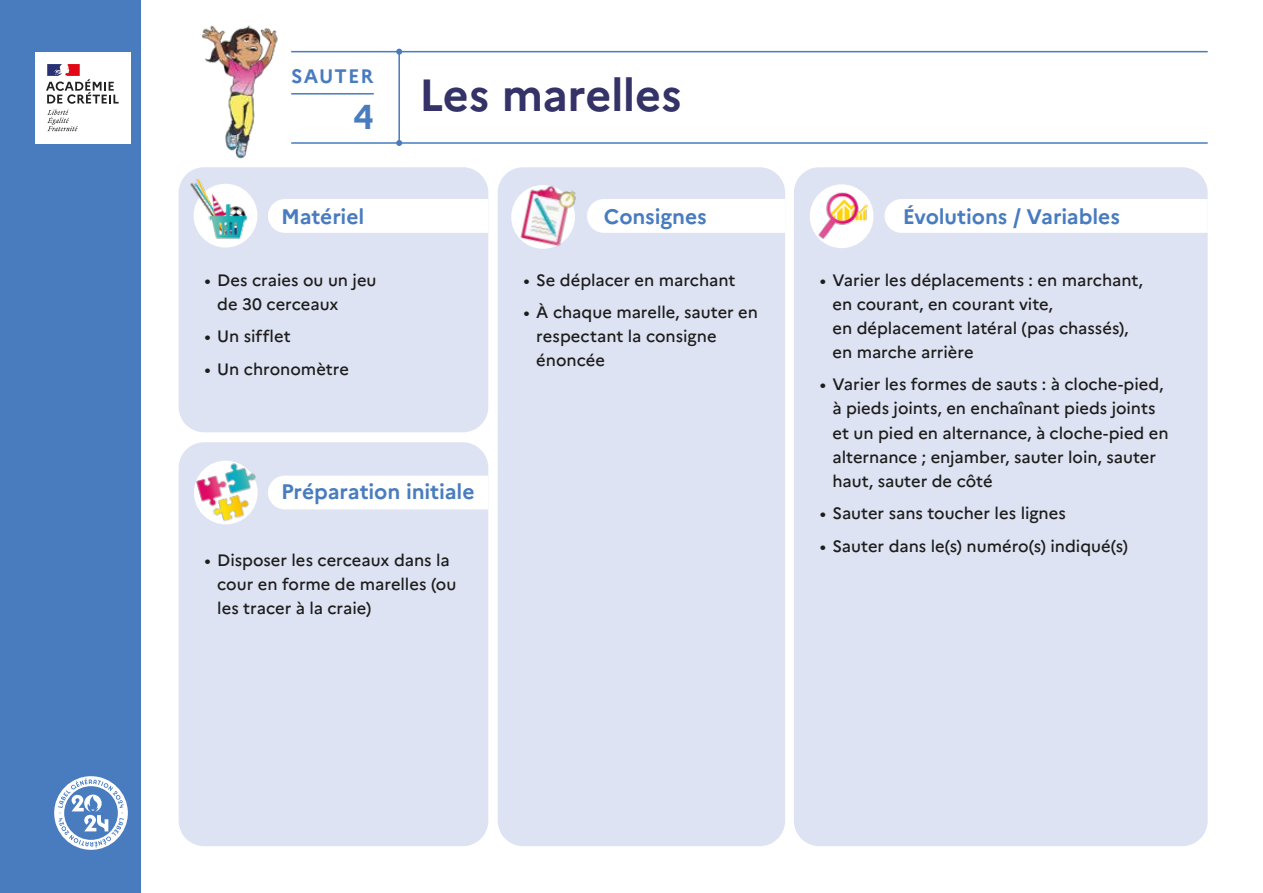
<style>
.page{position:relative;width:1263px;height:893px;background:#fff}
.page>*{position:absolute;margin:0;border:0;box-sizing:border-box;transform-origin:0 0}
.t1{font:700 45px "Marianne";letter-spacing:-.01em;color:#343267}
.t2{font:700 34.5px "Marianne";color:#487cbf}
.t3{font:700 21px "Marianne";letter-spacing:-.005em;color:#487cbf}
.t4{font:700 19.5px "Marianne";letter-spacing:.06em;color:#487cbf}
.t5{font:500 16.5px/24px "Marianne";color:#1d1d1b}
</style>
<div class="page">
<hr style="left:291px;top:93px;width:83px;height:2px;background:#487cbf">
<hr style="left:291px;top:51px;width:917px;height:1px;background:#487cbf">
<hr style="left:291px;top:142px;width:917px;height:2px;background:#487cbf">
<hr style="left:398px;top:52px;width:2px;height:91px;background:#487cbf">
<svg style="left:396px;top:49px;width:6px;height:6px"></svg>
<svg style="left:396px;top:140px;width:6px;height:6px"></svg>
<div style="left:0;top:0;width:140px;height:893px;background:#487cbf"></div>
<div style="left:35px;top:52px;width:96px;height:91px;background:#fff"></div>
<svg style="left:47px;top:110px;width:31px;height:21px"></svg>
<svg style="left:46px;top:64px;width:73px;height:40px"></svg>
<svg style="left:54px;top:776px;width:74px;height:74px"></svg>
<img style="left:202px;top:25px;width:76px;height:134px">
<div style="left:498px;top:167px;width:287px;height:679px;background:#dee3f4;border-radius:26px"></div>
<div style="left:179px;top:167px;width:309px;height:265px;background:#dee3f4;border-radius:26px"></div>
<div style="left:794px;top:167px;width:414px;height:679px;background:#dee3f4;border-radius:26px"></div>
<div style="left:179px;top:442px;width:309px;height:404px;background:#dee3f4;border-radius:26px"></div>
<div style="left:194px;top:184px;width:63px;height:64px;background:#fff;border-radius:50%"></div>
<img style="left:190px;top:179px;width:58px;height:61px">
<div style="left:268px;top:199px;width:220px;height:34px;background:#fff"></div>
<div style="left:272px;top:476px;width:216px;height:33px;background:#fff"></div>
<div style="left:587px;top:199px;width:198px;height:34px;background:#fff"></div>
<div style="left:884px;top:199px;width:324px;height:34px;background:#fff"></div>
<img style="left:184px;top:448px;width:88px;height:77px">
<div style="left:810px;top:184px;width:63px;height:64px;background:#fff;border-radius:50%"></div>
<img style="left:812px;top:184px;width:59px;height:57px">
<div style="left:511px;top:185px;width:64px;height:64px;background:#fff;border-radius:50%"></div>
<img style="left:518px;top:185px;width:58px;height:63px">
<p class="t4" style="left:291px;top:64px;width:84px">SAUTER</p>
<h2 class="t2" style="left:353px;top:96px;width:22px">4</h2>
<h1 class="t1" style="left:419px;top:68px;width:264px">Les marelles</h1>
<p class="t3" style="left:281px;top:203px;width:85px">Matériel</p>
<p class="t3" style="left:604px;top:203px;width:104px">Consignes</p>
<p class="t3" style="left:903px;top:203px;width:219px">Évolutions / Variables</p>
<p class="t5" style="left:217px;top:268px;width:161px;text-indent:-13px">• Des craies ou un jeu de 30 cerceaux</p>
<p class="t5" style="left:204px;top:324px;width:88px">• Un sifflet</p>
<p class="t5" style="left:204px;top:357px;width:146px">• Un chronomètre</p>
<p class="t3" style="left:281px;top:479px;width:195px">Préparation initiale</p>
<p class="t5" style="left:217px;top:548px;width:241px;text-indent:-13px">• Disposer les cerceaux dans la cour en forme de marelles (ou les tracer à la craie)</p>
<p class="t5" style="left:523px;top:268px;width:213px">• Se déplacer en marchant</p>
<p class="t5" style="left:536px;top:301px;width:223px;text-indent:-13px">• À chaque marelle, sauter en respectant la consigne énoncée</p>
<p class="t5" style="left:832px;top:268px;width:312px;text-indent:-13px">• Varier les déplacements : en marchant, en courant, en courant vite,<br>en déplacement latéral (pas chassés), en marche arrière</p>
<p class="t5" style="left:832px;top:373px;width:338px;text-indent:-13px">• Varier les formes de sauts : à cloche-pied, à pieds joints, en enchaînant pieds joints et un pied en alternance, à cloche-pied en alternance ; enjamber, sauter loin, sauter haut, sauter de côté</p>
<p class="t5" style="left:820px;top:501px;width:248px">• Sauter sans toucher les lignes</p>
<p class="t5" style="left:820px;top:534px;width:310px">• Sauter dans le(s) numéro(s) indiqué(s)</p>
</div>
